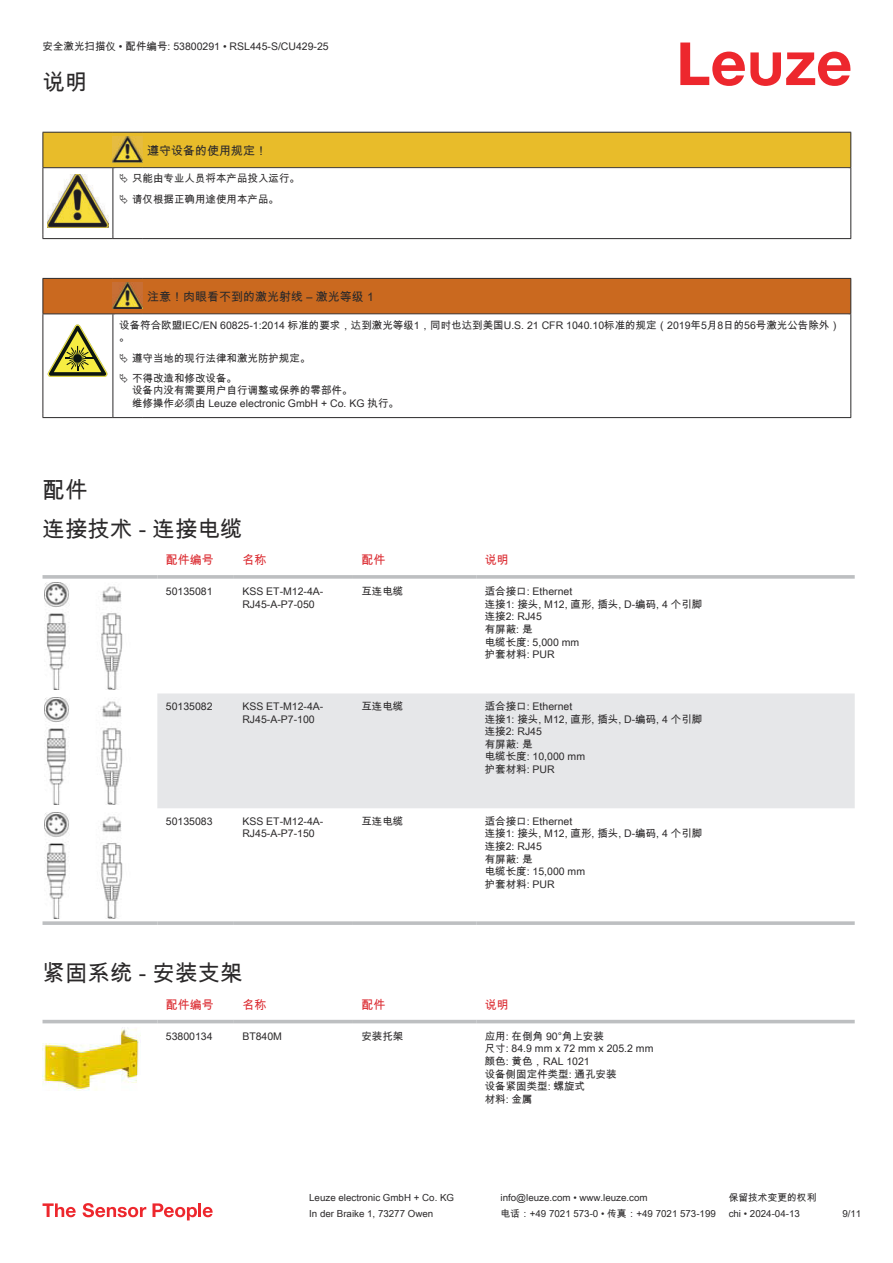
<style>
.page{position:relative;width:893px;height:1263px;background:#fff}
.page>*{position:absolute;margin:0;border:0;box-sizing:border-box;transform-origin:0 0}
.t1{font:22.5px/38.7px "Arial Unicode MS";color:#2b292a}
.t2{font:12px "Arial Unicode MS";color:#2b292a}
.t3{font:12px "Arial Unicode MS";color:#db2a30}
.t4{font:10.5px/12.6px "Arial Unicode MS";color:#2b292a}
.t5{font:9.75px "Arial Unicode MS";color:#2b292a}
</style>
<div class="page">
<svg style="left:680px;top:43px;width:170px;height:43px"></svg>
<div style="left:157px;top:693px;width:698px;height:115px;background:#e6e7e9"></div>
<svg style="left:43px;top:575px;width:114px;height:4px"></svg>
<svg style="left:157px;top:575px;width:77px;height:4px"></svg>
<svg style="left:234px;top:575px;width:119px;height:4px"></svg>
<svg style="left:353px;top:575px;width:123px;height:4px"></svg>
<svg style="left:476px;top:575px;width:379px;height:4px;background:#c3c5c7"></svg>
<svg style="left:43px;top:921px;width:114px;height:4px"></svg>
<svg style="left:157px;top:921px;width:77px;height:4px"></svg>
<svg style="left:234px;top:921px;width:119px;height:4px"></svg>
<svg style="left:353px;top:921px;width:123px;height:4px"></svg>
<svg style="left:476px;top:921px;width:379px;height:4px;background:#c3c5c7"></svg>
<img style="left:45px;top:583px;width:78px;height:106px">
<img style="left:45px;top:698px;width:78px;height:106px">
<img style="left:45px;top:812px;width:78px;height:107px">
<svg style="left:43px;top:1019px;width:812px;height:17px"></svg>
<hr style="left:43px;top:1020px;width:114px;height:3px;background:#bdbfc1">
<hr style="left:157px;top:1020px;width:77px;height:3px;background:#bdbfc1">
<hr style="left:234px;top:1020px;width:119px;height:3px;background:#bdbfc1">
<hr style="left:353px;top:1020px;width:123px;height:3px;background:#bdbfc1">
<hr style="left:476px;top:1020px;width:379px;height:3px;background:#bdbfc1">
<img style="left:43px;top:1028px;width:97px;height:63px">
<svg style="left:43px;top:1203px;width:33px;height:14px"></svg>
<svg style="left:83px;top:1203px;width:63px;height:14px"></svg>
<svg style="left:153px;top:1203px;width:44px;height:17px"></svg>
<hr style="left:198px;top:1203px;width:3px;height:14px;background:#ed272d">
<svg style="left:203px;top:1207px;width:10px;height:10px"></svg>
<hr style="left:43px;top:168px;width:1px;height:66px;background:#2b292a">
<hr style="left:113px;top:168px;width:1px;height:66px;background:#2b292a">
<hr style="left:850px;top:168px;width:1px;height:66px;background:#2b292a">
<hr style="left:43px;top:238px;width:70px;height:1px;background:#2b292a">
<hr style="left:113px;top:238px;width:30px;height:1px;background:#2b292a">
<hr style="left:143px;top:238px;width:708px;height:1px;background:#2b292a">
<img style="left:47px;top:209px;width:61px;height:19px">
<div style="left:44px;top:279px;width:806px;height:34px;background:#ca691f"></div>
<svg style="left:44px;top:314px;width:806px;height:103px"></svg>
<hr style="left:43px;top:278px;width:70px;height:1px;background:#2b292a">
<hr style="left:43px;top:279px;width:1px;height:34px;background:#2b292a">
<hr style="left:43px;top:313px;width:70px;height:1px;background:#2b292a">
<hr style="left:113px;top:278px;width:30px;height:1px;background:#2b292a">
<hr style="left:113px;top:313px;width:30px;height:1px;background:#2b292a">
<hr style="left:143px;top:278px;width:708px;height:1px;background:#2b292a">
<hr style="left:850px;top:279px;width:1px;height:34px;background:#2b292a">
<hr style="left:143px;top:313px;width:708px;height:1px;background:#2b292a">
<hr style="left:43px;top:314px;width:1px;height:99px;background:#2b292a">
<hr style="left:113px;top:314px;width:1px;height:99px;background:#2b292a">
<hr style="left:850px;top:314px;width:1px;height:99px;background:#2b292a">
<hr style="left:43px;top:417px;width:70px;height:1px;background:#2b292a">
<hr style="left:113px;top:417px;width:30px;height:1px;background:#2b292a">
<hr style="left:143px;top:417px;width:708px;height:1px;background:#2b292a">
<img style="left:113px;top:283px;width:30px;height:26px">
<svg style="left:47px;top:324px;width:60px;height:53px"></svg>
<svg style="left:115px;top:315px;width:734px;height:98px"></svg>
<svg style="left:43px;top:132px;width:808px;height:77px"></svg>
<svg style="left:120px;top:353px;width:8px;height:9px"></svg>
<svg style="left:120px;top:373px;width:8px;height:10px"></svg>
<p class="t4" style="left:43px;top:40px;width:288px">安全激光扫描仪 • 配件编号: 53800291 • RSL445-S/CU429-25</p>
<h1 class="t1" style="left:43px;top:62px;width:46px">说明</h1>
<p class="t2" style="left:147px;top:142px;width:121px">遵守设备的使用规定！</p>
<p class="t4" style="left:132px;top:168px;width:169px;line-height:20.2px">只能由专业人员将本产品投入运行。请仅根据正确用途使用本产品。</p>
<p class="t2" style="left:147px;top:288px;width:228px">注意！肉眼看不到的激光射线 – 激光等级 1</p>
<p class="t4" style="left:119px;top:318px;width:722px">设备符合欧盟IEC/EN 60825-1:2014 标准的要求，达到激光等级1，同时也达到美国U.S. 21 CFR 1040.10标准的规定（2019年5月8日的56号激光公告除外）。</p>
<p class="t4" style="left:132px;top:347px;width:180px;line-height:20.2px">遵守当地的现行法律和激光防护规定。不得改造和修改设备。</p>
<p class="t4" style="left:132px;top:384px;width:268px">设备内没有需要用户自行调整或保养的零部件。<br>维修操作必须由 Leuze electronic GmbH + Co. KG 执行。</p>
<h1 class="t1" style="left:43px;top:470px;width:202px">配件<br>连接技术 - 连接电缆</h1>
<p class="t3" style="left:166px;top:551px;width:49px">配件编号</p>
<p class="t3" style="left:242px;top:551px;width:25px">名称</p>
<p class="t3" style="left:361px;top:551px;width:25px">配件</p>
<p class="t3" style="left:485px;top:551px;width:25px">说明</p>
<p class="t4" style="left:166px;top:585px;width:48px">50135081</p>
<p class="t4" style="left:242px;top:585px;width:83px">KSS ET-M12-4A-<br>RJ45-A-P7-050</p>
<p class="t4" style="left:361px;top:585px;width:43px">互连电缆</p>
<p class="t4" style="left:485px;top:585px;width:219px">适合接口: Ethernet<br>连接1: 接头, M12, 直形, 插头, D-编码, 4 个引脚连接2: RJ45<br>有屏蔽: 是<br>电缆长度: 5,000 mm<br>护套材料: PUR</p>
<p class="t4" style="left:166px;top:700px;width:48px">50135082</p>
<p class="t4" style="left:242px;top:700px;width:83px">KSS ET-M12-4A-<br>RJ45-A-P7-100</p>
<p class="t4" style="left:361px;top:700px;width:43px">互连电缆</p>
<p class="t4" style="left:485px;top:700px;width:219px">适合接口: Ethernet<br>连接1: 接头, M12, 直形, 插头, D-编码, 4 个引脚连接2: RJ45<br>有屏蔽: 是<br>电缆长度: 10,000 mm<br>护套材料: PUR</p>
<p class="t4" style="left:166px;top:814px;width:48px">50135083</p>
<p class="t4" style="left:242px;top:814px;width:83px">KSS ET-M12-4A-<br>RJ45-A-P7-150</p>
<p class="t4" style="left:361px;top:814px;width:43px">互连电缆</p>
<p class="t4" style="left:485px;top:814px;width:219px">适合接口: Ethernet<br>连接1: 接头, M12, 直形, 插头, D-编码, 4 个引脚连接2: RJ45<br>有屏蔽: 是<br>电缆长度: 15,000 mm<br>护套材料: PUR</p>
<h1 class="t1" style="left:43px;top:954px;width:202px">紧固系统 - 安装支架</h1>
<p class="t3" style="left:166px;top:996px;width:49px">配件编号</p>
<p class="t3" style="left:242px;top:996px;width:25px">名称</p>
<p class="t3" style="left:361px;top:996px;width:25px">配件</p>
<p class="t3" style="left:485px;top:996px;width:25px">说明</p>
<p class="t4" style="left:166px;top:1029px;width:48px">53800134</p>
<p class="t4" style="left:242px;top:1029px;width:41px">BT840M</p>
<p class="t4" style="left:361px;top:1029px;width:43px">安装托架</p>
<p class="t4" style="left:485px;top:1029px;width:170px">应用: 在倒角 90°角上安装<br>尺寸: 84.9 mm x 72 mm x 205.2 mm颜色: 黄色，RAL 1021<br>设备侧固定件类型: 通孔安装<br>设备紧固类型: 螺旋式<br>材料: 金属</p>
<p class="t5" style="left:309px;top:1191px;width:146px">Leuze electronic GmbH + Co. KG</p>
<p class="t5" style="left:501px;top:1191px;width:149px">info@leuze.com • www.leuze.com</p>
<p class="t5" style="left:729px;top:1191px;width:89px">保留技术变更的权利</p>
<p class="t5" style="left:309px;top:1206px;width:126px">In der Braike 1, 73277 Owen</p>
<p class="t5" style="left:501px;top:1206px;width:217px">电话：+49 7021 573-0 • 传真：+49 7021 573-199</p>
<p class="t5" style="left:729px;top:1206px;width:73px">chi • 2024-04-13</p>
<p class="t5" style="left:842px;top:1206px;width:20px">9/11</p>
</div>
